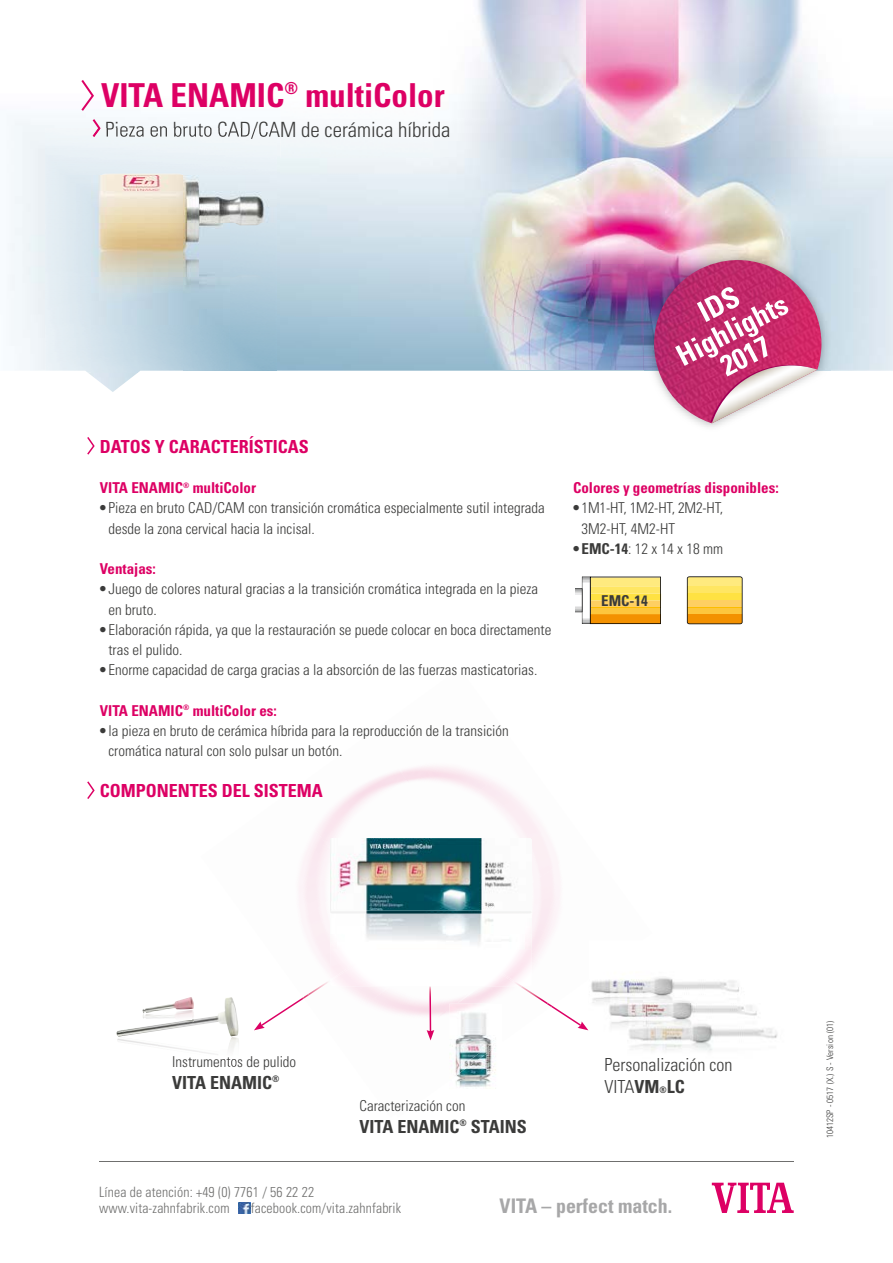
<style>
.page{position:relative;width:893px;height:1263px;background:#fff}
.page>*{position:absolute;margin:0;border:0;box-sizing:border-box;transform-origin:0 0}
.t1{font:700 condensed 33px "Univers LT";color:#dd0064}
.t2{font:300 condensed 21px "Univers LT Std";color:#3b3b3a}
.t3{font:700 condensed 20.1px "Univers LT";color:#a7a7a8}
.t4{font:700 condensed 18px "Univers LT";color:#dd0064}
.t5{font:700 condensed 18px "Univers LT";color:#3b3b3a}
.t6{font:300 condensed 18px/21.9px "Univers LT";color:#3b3b3a}
.t7{font:300 condensed 15px/20.2px "Univers LT";color:#3b3b3a}
.t8{font:700 condensed 15px "Univers LT";color:#dd0064}
.t9{font:700 condensed 15px "Univers LT";color:#3b3b3a}
.t10{font:300 condensed 14.25px/16.5px "Univers LT Std";letter-spacing:.01em;color:#6f6f6e}
.t11{font:300 condensed 9px "Univers LT Std";letter-spacing:.01em;color:#3b3b3a}
.s1{font-weight:700}
.s2{font-family:"Univers LT Std";font-weight:700;font-size:9px}
</style>
<div class="page">
<img style="left:8px;top:119px;width:885px;height:273px">
<img style="left:391px;top:987px;width:90px;height:54px">
<img style="left:116px;top:997px;width:123px;height:39px">
<img style="left:117px;top:1038px;width:41px;height:8px">
<img style="left:199px;top:1037px;width:40px;height:18px">
<img style="left:220px;top:1057px;width:17px;height:10px">
<img style="left:143px;top:997px;width:51px;height:13px">
<img style="left:142px;top:1010px;width:52px;height:11px">
<svg style="left:183px;top:1019px;width:11px;height:3px"></svg>
<img style="left:449px;top:1080px;width:47px;height:9px">
<img style="left:449px;top:1075px;width:47px;height:5px">
<img style="left:449px;top:1004px;width:47px;height:35px">
<img style="left:449px;top:1039px;width:48px;height:36px">
<img style="left:588px;top:977px;width:190px;height:74px">
<img style="left:281px;top:0;width:612px;height:158px">
<img style="left:281px;top:158px;width:306px;height:212px">
<img style="left:587px;top:158px;width:204px;height:106px">
<img style="left:791px;top:158px;width:102px;height:212px">
<img style="left:587px;top:264px;width:57px;height:106px">
<div style="left:281px;top:121px;width:168px;height:18px;background:#f6f9fb"></div>
<svg style="left:81px;top:80px;width:13px;height:31px"></svg>
<svg style="left:87px;top:437px;width:8px;height:18px"></svg>
<svg style="left:87px;top:781px;width:8px;height:18px"></svg>
<img style="left:330px;top:838px;width:202px;height:74px">
<img style="left:330px;top:912px;width:202px;height:74px">
<img style="left:429px;top:986px;width:2px;height:44px">
<svg style="left:429px;top:977px;width:2px;height:9px"></svg>
<img style="left:520px;top:986px;width:28px;height:18px">
<img style="left:484px;top:962px;width:38px;height:24px">
<svg style="left:547px;top:1003px;width:41px;height:27px"></svg>
<img style="left:308px;top:980px;width:22px;height:15px">
<img style="left:330px;top:962px;width:28px;height:19px">
<svg style="left:254px;top:994px;width:55px;height:36px"></svg>
<img style="left:45px;top:128px;width:93px;height:48px">
<div style="left:138px;top:139px;width:138px;height:37px;background:#ebf2f7"></div>
<img style="left:45px;top:176px;width:231px;height:48px">
<img style="left:45px;top:224px;width:46px;height:53px">
<img style="left:91px;top:224px;width:185px;height:5px">
<svg style="left:93px;top:119px;width:8px;height:18px"></svg>
<img style="left:107px;top:128px;width:169px;height:11px">
<img style="left:45px;top:277px;width:231px;height:95px">
<img style="left:91px;top:271px;width:185px;height:6px">
<img style="left:45px;top:229px;width:231px;height:42px">
<svg style="left:575px;top:577px;width:86px;height:47px;background:#eec963"></svg>
<svg style="left:687px;top:576px;width:56px;height:48px;background:#eec247"></svg>
<img style="left:644px;top:250px;width:187px;height:177px">
<img style="left:656px;top:272px;width:39px;height:56px">
<svg style="left:675px;top:286px;width:141px;height:137px"></svg>
<svg style="left:239px;top:1202px;width:11px;height:11px"></svg>
<svg style="left:712px;top:1183px;width:82px;height:30px"></svg>
<hr style="left:99px;top:1161px;width:695px;height:1px;background:#6f6f6e">
<h1 class="t1" style="left:101px;top:75px;width:345px">VITA ENAMIC<sup>®</sup> multiColor</h1>
<h2 class="t2" style="left:105px;top:117px;width:347px">Pieza en bruto CAD/CAM de cerámica híbrida</h2>
<p class="t4" style="left:100px;top:435px;width:210px">DATOS Y CARACTERÍSTICAS</p>
<p class="t8" style="left:100px;top:478px;width:158px">VITA ENAMIC<sup>®</sup> multiColor</p>
<p class="t7" style="left:108px;top:498px;width:438px;text-indent:-9px"><span class="s1">•</span> Pieza en bruto CAD/CAM con transición cromática especialmente sutil integrada desde la zona cervical hacia la incisal.</p>
<p class="t8" style="left:100px;top:559px;width:58px">Ventajas:</p>
<p class="t7" style="left:108px;top:579px;width:431px;text-indent:-9px"><span class="s1">•</span> Juego de colores natural gracias a la transición cromática integrada en la pieza en bruto.</p>
<p class="t7" style="left:108px;top:619px;width:445px;text-indent:-9px"><span class="s1">•</span> Elaboración rápida, ya que la restauración se puede colocar en boca directamente tras el pulido.</p>
<p class="t7" style="left:100px;top:660px;width:439px"><span class="s1">•</span> Enorme capacidad de carga gracias a la absorción de las fuerzas masticatorias.</p>
<p class="t8" style="left:100px;top:701px;width:178px">VITA ENAMIC<sup>®</sup> multiColor es:</p>
<p class="t7" style="left:108px;top:721px;width:402px;text-indent:-9px"><span class="s1">•</span> la pieza en bruto de cerámica híbrida para la reproducción de la transición cromática natural con solo pulsar un botón.</p>
<p class="t4" style="left:100px;top:779px;width:225px">COMPONENTES DEL SISTEMA</p>
<p class="t8" style="left:573px;top:478px;width:207px">Colores y geometrías disponibles:</p>
<p class="t7" style="left:581px;top:498px;width:143px;text-indent:-9px"><span class="s1">•</span> 1M1-HT, 1M2-HT, 2M2-HT,<br>3M2-HT, 4M2-HT</p>
<p class="t7" style="left:573px;top:538px;width:152px"><span class="s1">• EMC-14</span>: 12 x 14 x 18 mm</p>
<p class="t9" style="left:601px;top:592px;width:48px">EMC-14</p>
<p class="t7" style="left:172px;top:1051px;width:126px">Instrumentos de pulido</p>
<p class="t5" style="left:172px;top:1071px;width:109px">VITA ENAMIC<sup>®</sup></p>
<p class="t7" style="left:360px;top:1095px;width:107px">Caracterización con</p>
<p class="t5" style="left:360px;top:1115px;width:169px">VITA ENAMIC<sup>®</sup> STAINS</p>
<p class="t6" style="left:604px;top:1054px;width:129px">Personalización con<br>VITA<span class="s1">VM</span><span class="s2">®</span><span class="s1">LC</span></p>
<p class="t10" style="left:99px;top:1184px;width:217px">Línea de atención: +49 (0) 7761 / 56 22 22 www.vita-zahnfabrik.com</p>
<p class="t10" style="left:251px;top:1200px;width:152px">facebook.com/vita.zahnfabrik</p>
<h3 class="t3" style="left:500px;top:1193px;width:174px">VITA – perfect match.</h3>
<p class="t11" style="left:824px;top:1138px;width:119px;rotate:-90deg">10412SP - 0517 (X.) S - Version (01)</p>
</div>
